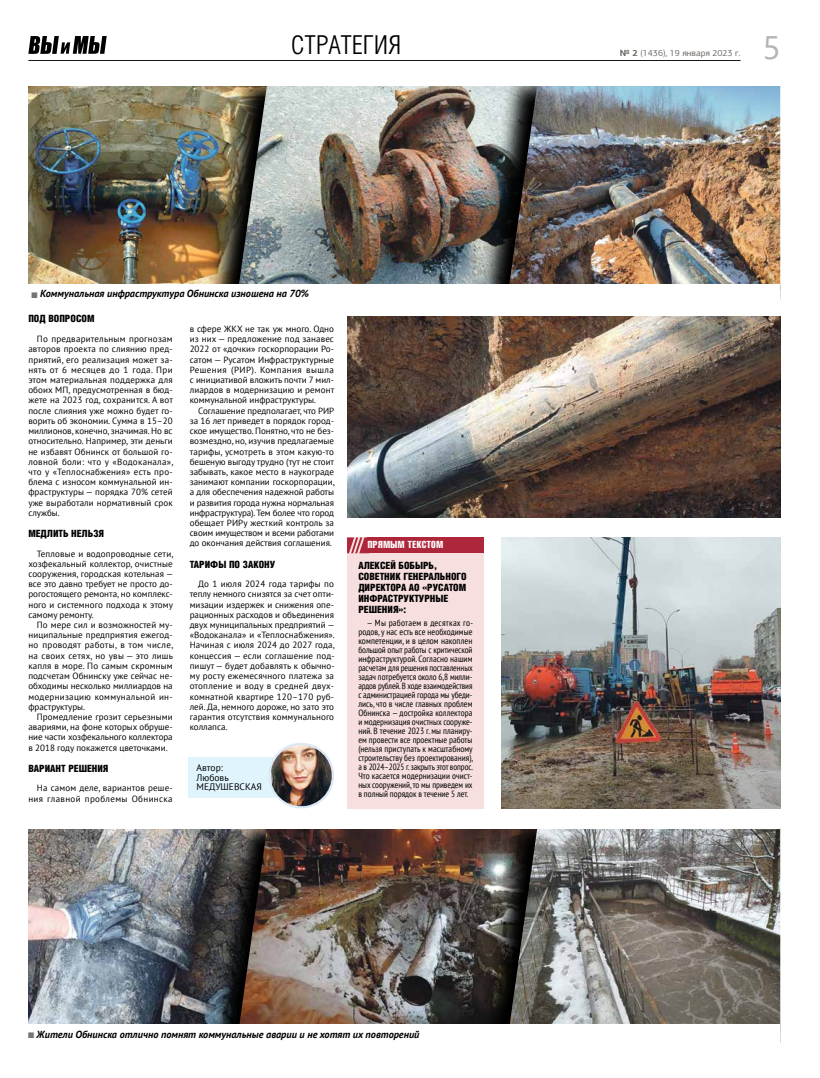
<style>
.page{position:relative;width:820px;height:1078px;background:#fff}
.page>*{position:absolute;margin:0;border:0;box-sizing:border-box;transform-origin:0 0}
.t1{font:32.5px "Segoe UI";color:#b6b4b2}
.t2{font:300 25px "Helios Cond";color:#000}
.t3{font:italic 700 10.2px "PT Sans";color:#000}
.t4{font:900 10px/11px "Helios Cond";color:#000}
.t5{font:10px "AG Letterica Compressed C";letter-spacing:.055em;color:#fff}
.t6{font:9.5px/9.5px "PT Sans";color:#000}
.t7{font:9px/10.2px "PT Sans";letter-spacing:.005em;color:#000;text-align:justify}
.t8{font:condensed 9px/9px "PT Sans";letter-spacing:-.005em;color:#000;text-align:justify}
.t9{font:9px/10.2px "PT Sans";letter-spacing:.035em;color:#000;text-align:right}
.t10{font:9px "PF Agora Sans Pro";color:#6b6662}
.s1{color:#787370}
.s2{font-weight:700}
</style>
<div class="page">
<svg style="left:28px;top:36px;width:79px;height:18px"></svg>
<hr style="left:28px;top:60px;width:712px;height:1px;background:#000">
<img style="left:28px;top:829px;width:177px;height:194px">
<svg style="left:205px;top:829px;width:32px;height:194px;background:#3d3f42"></svg>
<img style="left:237px;top:829px;width:238px;height:194px">
<svg style="left:475px;top:829px;width:32px;height:194px;background:#4b4541"></svg>
<img style="left:507px;top:829px;width:273px;height:194px">
<img style="left:28px;top:86px;width:177px;height:197px">
<img style="left:205px;top:86px;width:32px;height:197px">
<img style="left:237px;top:86px;width:238px;height:197px">
<img style="left:475px;top:86px;width:32px;height:197px">
<img style="left:507px;top:86px;width:273px;height:197px">
<div style="left:347px;top:537px;width:136px;height:271px;background:#f7dfdf"></div>
<svg style="left:347px;top:537px;width:20px;height:16px"></svg>
<div style="left:367px;top:537px;width:116px;height:16px;background:#ae2639"></div>
<div style="left:188px;top:757px;width:96px;height:41px;background:#e0f4fd"></div>
<img style="left:269px;top:743px;width:65px;height:66px">
<img style="left:347px;top:316px;width:433px;height:201px">
<img style="left:501px;top:537px;width:279px;height:271px">
<h2 class="t2" style="left:291px;top:32px;width:112px">СТРАТЕГИЯ</h2>
<p class="t3" style="left:32px;top:287px;width:279px"><span class="s1">■</span> Коммунальная инфраструктура Обнинска изношена на 70%</p>
<p class="t4" style="left:28px;top:313px;width:68px">ПОД ВОПРОСОМ</p>
<p class="t7" style="left:28px;top:334px;width:146px;text-indent:9px">По предварительным прогнозам авторов проекта по слиянию пред&shy;приятий, его реализация может за&shy;нять от 6 месяцев до 1 года. При этом материальная поддержка для обоих МП, предусмотренная в бюд&shy;жете на 2023 год, сохранится. А вот после слияния уже можно будет го&shy;ворить об экономии. Сумма в 15–20 миллионов, конечно, значимая. Но вс относительно. Например, эти деньги не избавят Обнинск от большой го&shy;ловной боли: что у «Водоканала», что у «Теплоснабжения» есть про&shy;блема с износом коммунальной ин&shy;фраструктуры — порядка 70% сетей уже выработали нормативный срок службы.</p>
<p class="t4" style="left:28px;top:528px;width:77px">МЕДЛИТЬ НЕЛЬЗЯ</p>
<p class="t7" style="left:28px;top:548px;width:146px;text-indent:9px">Тепловые и водопроводные сети, хозфекальный коллектор, очистные сооружения, городская котельная — все это давно требует не просто до&shy;рогостоящего ремонта, но комплекс&shy;ного и системного подхода к этому самому ремонту.</p>
<p class="t7" style="left:28px;top:619px;width:146px;text-indent:9px">По мере сил и возможностей му&shy;ниципальные предприятия ежегод&shy;но проводят работы, в том числе, на своих сетях, но увы — это лишь капля в море. По самым скромным подсчетам Обнинску уже сейчас не&shy;обходимы несколько миллиардов на модернизацию коммунальной ин&shy;фраструктуры.</p>
<p class="t7" style="left:28px;top:711px;width:146px;text-indent:9px">Промедление грозит серьезными авариями, на фоне которых обруше&shy;ние части хозфекального коллектора в 2018 году покажется цветочками.</p>
<p class="t4" style="left:28px;top:762px;width:82px">ВАРИАНТ РЕШЕНИЯ</p>
<p class="t9" style="left:28px;top:782px;width:146px">На самом деле, вариантов реше&shy;ния главной проблемы Обнинска</p>
<p class="t7" style="left:190px;top:323px;width:146px">в сфере ЖКХ не так уж много. Одно из них — предложение под занавес 2022 от «дочки» госкорпорации Ро&shy;сатом — Русатом Инфраструктурные Решения (РИР). Компания вышла с инициативой вложить почти 7 мил&shy;лиардов в модернизацию и ремонт коммунальной инфраструктуры.</p>
<p class="t7" style="left:190px;top:405px;width:146px;text-indent:9px">Соглашение предполагает, что РИР за 16 лет приведет в порядок город&shy;ское имущество. Понятно, что не без&shy;возмездно, но, изучив предлагаемые тарифы, усмотреть в этом какую-то бешеную выгоду трудно (тут не стоит забывать, какое место в наукограде занимают компании госкорпорации, а для обеспечения надежной работы и развития города нужна нормальная инфраструктура). Тем более что город обещает РИРу жесткий контроль за своим имуществом и всеми работами до окончания действия соглашения.</p>
<p class="t4" style="left:190px;top:558px;width:87px">ТАРИФЫ ПО ЗАКОНУ</p>
<p class="t7" style="left:190px;top:578px;width:146px;text-align:left;text-indent:9px">До 1 июля 2024 года тарифы по теплу немного снизятся за счет опти&shy;мизации издержек и снижения опе&shy;рационных расходов и объединения двух муниципальных предприятий — «Водоканала» и «Теплоснабжения».<br>Начиная с июля 2024 до 2027 года, концессия — если соглашение под&shy;пишут — будет добавлять к обычно&shy;му росту ежемесячного платежа за отопление и воду в средней двух&shy;комнатной квартире 120–170 руб&shy;лей. Да, немного дороже, но зато это гарантия отсутствия коммунального коллапса.</p>
<p class="t6" style="left:196px;top:762px;width:67px">Автор:<br>Любовь<br>МЕДУШЕВСКАЯ</p>
<p class="t5" style="left:367px;top:539px;width:77px">ПРЯМЫМ ТЕКСТОМ</p>
<p class="t4" style="left:358px;top:559px;width:110px">АЛЕКСЕЙ БОБЫРЬ,<br>СОВЕТНИК ГЕНЕРАЛЬНОГО<br>ДИРЕКТОРА АО «РУСАТОМ<br>ИНФРАСТРУКТУРНЫЕ<br>РЕШЕНИЯ»:</p>
<p class="t8" style="left:358px;top:618px;width:116px;text-indent:9px">— Мы работаем в десятках го&shy;родов,у нас есть все необходимые компетенции, и в целом накоплен большой опыт работы с критической инфраструктурой. Согласно нашим расчетам для решения поставленных задач потребуется около 6,8 милли&shy;ардов рублей.В ходе взаимодействия с администрацией города мы убеди&shy;лись, что в числе главных проблем Обнинска — достройка коллектора и модернизация очистных сооруже&shy;ний. В течение 2023 г. мы планиру&shy;ем провести все проектные работы (нельзя приступать к масштабному строительству без проектирования), а в 2024–2025 г.закрыть этот вопрос.<br>Что касается модернизации очист&shy;ных сооружений,то мы приведем их в полный порядок в течение 5 лет.</p>
<p class="t3" style="left:28px;top:1027px;width:393px"><span class="s1">■</span> Жители Обнинска отлично помнят коммунальные аварии и не хотят их повторений</p>
<p class="t10" style="left:619px;top:47px;width:122px"><span class="s2">№ 2</span> (1436), 19 января 2023 г.</p>
<h1 class="t1" style="left:762px;top:17px;width:19px">5</h1>
</div>
